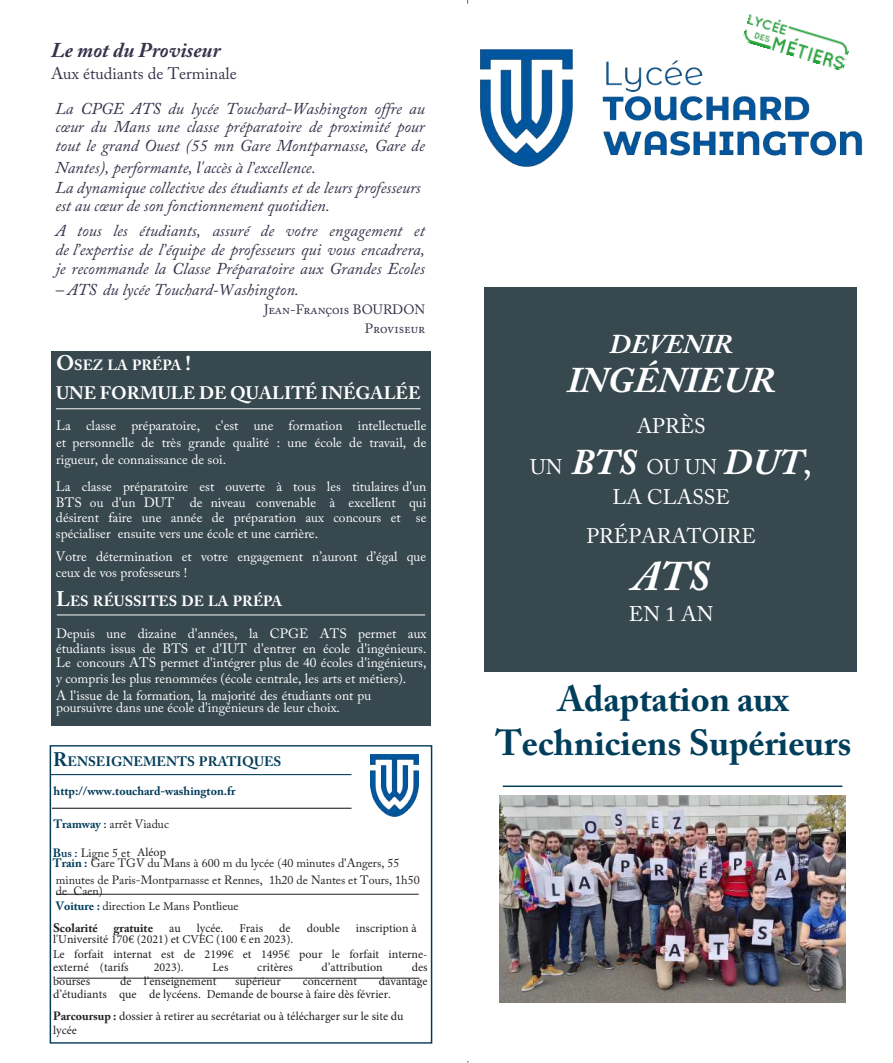
<style>
.page{position:relative;width:893px;height:1063px;background:#fff}
.page>*{position:absolute;margin:0;border:0;box-sizing:border-box;transform-origin:0 0}
.t1{font:italic 700 42px "Adobe Caslon Pro";color:#fff}
.t2{font:700 36px/43.2px "Adobe Caslon Pro";color:#003e5b;text-align:center}
.t3{font:italic 700 36px "Adobe Caslon Pro";color:#fff}
.t4{font:italic 700 27px "Adobe Caslon Pro";color:#fff}
.t5{font:21px/41px "Adobe Caslon Pro";color:#fff;text-align:center}
.t6{font:italic 700 21px "Adobe Caslon Pro";color:#37314a}
.t7{font:700 18px "Adobe Caslon Pro";color:#fff}
.t8{font:italic 16.5px/18.9px "Adobe Caslon Pro";color:#353049}
.t9{font:16.5px "Adobe Caslon Pro";color:#37314a}
.t10{font:700 14.7px "Adobe Caslon Pro";color:#fff}
.t11{font:700 13.65px "Adobe Caslon Pro";color:#043d5a}
.t12{font:13.5px/15.8px "Adobe Caslon Pro";color:#fff}
.t13{font:13.5px/19.2px "Adobe Caslon Pro";color:#353049;text-align:right}
.t14{font:12px/14px "Minion Pro";color:#231f20}
.t15{font:12px/17px "Adobe Caslon Pro";color:#231f20}
.t16{font:700 12px "Adobe Caslon Pro";color:#043d5a}
.t17{font:700 12px "Adobe Caslon Pro";color:#231f20}
.s1{font-family:"Minion Pro"}
.s2{font-size:21px}
.s3{font-size:19.5px}
.s4{font-weight:700;color:#043d5a}
.s5{font-weight:600;color:#043d5a}
.s6{font-weight:700;color:#003e5b}
.s7{font-family:"Minion Pro";font-size:13.5px}
.s8{font-family:"Adobe Caslon Pro";font-weight:700}
.s9{font-weight:700;font-style:italic;font-size:36px}
.s10{font-size:36px}
</style>
<div class="page">
<div style="left:485px;top:288px;width:372px;height:384px;background:#38484f"></div>
<hr style="left:503px;top:786px;width:339px;height:1px;background:#043d5a">
<img style="left:500px;top:795px;width:345px;height:208px">
<div style="left:51px;top:351px;width:380px;height:375px;background:#38484f"></div>
<hr style="left:57px;top:615px;width:368px;height:1px;background:#fff">
<hr style="left:56px;top:408px;width:365px;height:1px;background:#fff">
<hr style="left:51px;top:774px;width:300px;height:1px;background:#043d5a">
<hr style="left:56px;top:894px;width:363px;height:1px;background:#231f20">
<hr style="left:57px;top:978px;width:363px;height:1px;background:#231f20">
<div style="left:50px;top:745px;width:382px;height:299px;border:1px solid #043d5a"></div>
<hr style="left:52px;top:808px;width:299px;height:1px;background:#231f20">
<img style="left:743px;top:14px;width:89px;height:25px">
<img style="left:480px;top:39px;width:383px;height:128px">
<img style="left:370px;top:755px;width:48px;height:61px">
<h3 class="t6" style="left:51px;top:38px;width:171px">Le mot du Proviseur</h3>
<p class="t9" style="left:51px;top:64px;width:187px">Aux étudiants de Terminale</p>
<p class="t8" style="left:55px;top:98px;width:371px;text-align:justify">La CPGE ATS du lycée Touchard-Washington offre au cœur du Mans une classe préparatoire de proximité pour tout le grand Ouest (55 mn Gare Montparnasse, Gare de</p>
<p class="t8" style="left:55px;top:157px;width:367px;line-height:20.4px">Nantes), performante, <span class="s1">l'</span>accès à l’excellence.<br>La dynamique collective des étudiants et de leurs professeurs</p>
<p class="t8" style="left:55px;top:193px;width:371px;line-height:25px">est au cœur de son fonctionnement quotidien.<br>A tous les étudiants, assuré de votre engagement et</p>
<p class="t8" style="left:55px;top:240px;width:371px">de l’expertise de l’équipe de professeurs qui vous encadrera, je recommande la Classe Préparatoire aux Grandes Ecoles</p>
<p class="t8" style="left:55px;top:280px;width:245px">– ATS du lycée Touchard<span class="s1">-W</span>ashington.</p>
<p class="t13" style="left:264px;top:300px;width:163px">Jean-François BOURDON<br>Proviseur</p>
<p class="t10" style="left:56px;top:356px;width:136px"><span class="s2">O</span>SEZ LA PRÉPA <span class="s2">!</span></p>
<h3 class="t7" style="left:56px;top:382px;width:366px">UNE FORMULE DE QUALITÉ INÉGALÉE</h3>
<p class="t12" style="left:56px;top:417px;width:372px;line-height:16.8px;text-align:justify">La classe préparatoire, c'est une formation intellectuelle et personnelle de très grande qualité : une école de travail, de rigueur, de connaissance de soi.</p>
<p class="t12" style="left:56px;top:478px;width:372px;text-align:justify">La classe préparatoire est ouverte à tous les titulaires d'un BTS ou d'un DUT de niveau convenable à excellent qui désirent faire une année de préparation aux concours et se spécialiser ensuite vers une école et une carrière.</p>
<p class="t12" style="left:56px;top:548px;width:372px">Votre détermination et votre engagement n’auront d’égal que ceux de vos professeurs !</p>
<p class="t10" style="left:56px;top:592px;width:227px"><span class="s2">L</span>ES RÉUSSITES DE LA PRÉPA</p>
<p class="t12" style="left:56px;top:625px;width:372px">Depuis une dizaine d'années, la CPGE ATS permet aux étudiants issus de BTS et d'IUT d'entrer en école d'ingénieurs.</p>
<p class="t12" style="left:56px;top:654px;width:372px">Le concours ATS permet d'intégrer plus de 40 écoles d'ingénieurs, y compris les plus renommées (école centrale, les arts et métiers).</p>
<p class="t12" style="left:56px;top:690px;width:317px;line-height:11.9px">A l'issu<span class="s1">e</span> de la formation, la majorité des étudiants ont pu poursuivre dans une école d'ingénieurs de leur choix.</p>
<p class="t11" style="left:53px;top:753px;width:230px"><span class="s3">R</span>ENSEIGNEMENTS PRATIQUES</p>
<p class="t16" style="left:54px;top:783px;width:183px">http://www.touchard-washington.fr</p>
<p class="t15" style="left:53px;top:815px;width:117px"><span class="s4">Tramway</span> <span class="s5">:</span> arrêt Viaduc</p>
<p class="t15" style="left:53px;top:844px;width:79px"><span class="s4">B</span><span class="s5">us :</span> Ligne 5 et</p>
<p class="t14" style="left:137px;top:845px;width:30px">Aléop</p>
<p class="t15" style="left:53px;top:854px;width:368px"><span class="s6">Train :</span> Gare TGV du Mans à 600 m du lycée (40 minutes d'Angers, 55 minutes de Paris-Montparnasse et Rennes, 1h20 de Nantes et Tours, 1h50</p>
<p class="t15" style="left:56px;top:884px;width:184px;line-height:14.5px">de Caen)<br><span class="s6">Voiture :</span> direction <span class="s1">L</span>e <span class="s1">M</span>ans Pontlieue</p>
<p class="t17" style="left:53px;top:921px;width:46px"><span class="s7">S</span>colarité</p>
<p class="t17" style="left:114px;top:921px;width:41px">gratuite</p>
<p class="t14" style="left:169px;top:921px;width:13px">au</p>
<p class="t14" style="left:197px;top:921px;width:28px">lycée.</p>
<p class="t14" style="left:239px;top:921px;width:25px">Frais</p>
<p class="t14" style="left:279px;top:921px;width:13px">de</p>
<p class="t14" style="left:307px;top:921px;width:35px">double</p>
<p class="t14" style="left:356px;top:921px;width:62px">inscription à</p>
<p class="t14" style="left:53px;top:933px;width:376px">l'Université 170€ (2021) et CVEC (100 € en 2023).<br>Le forfait internat est de 2199€ et 1495€ pour le forfait interne&shy;externé (tarifs</p>
<p class="t14" style="left:154px;top:961px;width:31px">2023).</p>
<p class="t14" style="left:212px;top:961px;width:17px">Les</p>
<p class="t14" style="left:257px;top:961px;width:37px">critères</p>
<p class="t14" style="left:322px;top:961px;width:63px">d’attribution</p>
<p class="t14" style="left:412px;top:961px;width:17px">des</p>
<p class="t14" style="left:53px;top:974px;width:38px">bourses</p>
<p class="t14" style="left:120px;top:974px;width:98px">de l’enseignement</p>
<p class="t14" style="left:235px;top:974px;width:47px">supérieur</p>
<p class="t14" style="left:303px;top:974px;width:56px">concernent</p>
<p class="t14" style="left:53px;top:974px;width:376px;line-height:13.5px;text-indent:326px">davantage d’étudiants que de lycéens. Demande de bourse à faire dès février.</p>
<p class="t14" style="left:53px;top:1009px;width:352px;line-height:14.4px"><span class="s8">Parcoursup :</span> dossier à retirer au secrétariat ou à télécharger sur le site du lycée</p>
<h3 class="t4" style="left:609px;top:327px;width:125px">DEVENIR</h3>
<h2 class="t3" style="left:567px;top:358px;width:210px">INGÉNIEUR</h2>
<h3 class="t5" style="left:530px;top:405px;width:283px">APRÈS<br>UN <span class="s9">BTS</span> OU UN <span class="s9">DUT</span><span class="s10">,</span></h3>
<h3 class="t5" style="left:586px;top:477px;width:171px;line-height:39.8px">LA CLASSE<br>PRÉPARATOIRE</h3>
<h1 class="t1" style="left:632px;top:551px;width:79px">ATS</h1>
<h3 class="t5" style="left:629px;top:594px;width:86px">EN 1 AN</h3>
<h2 class="t2" style="left:495px;top:677px;width:358px">Adaptation aux<br>Techniciens Supérieurs</h2>
</div>
